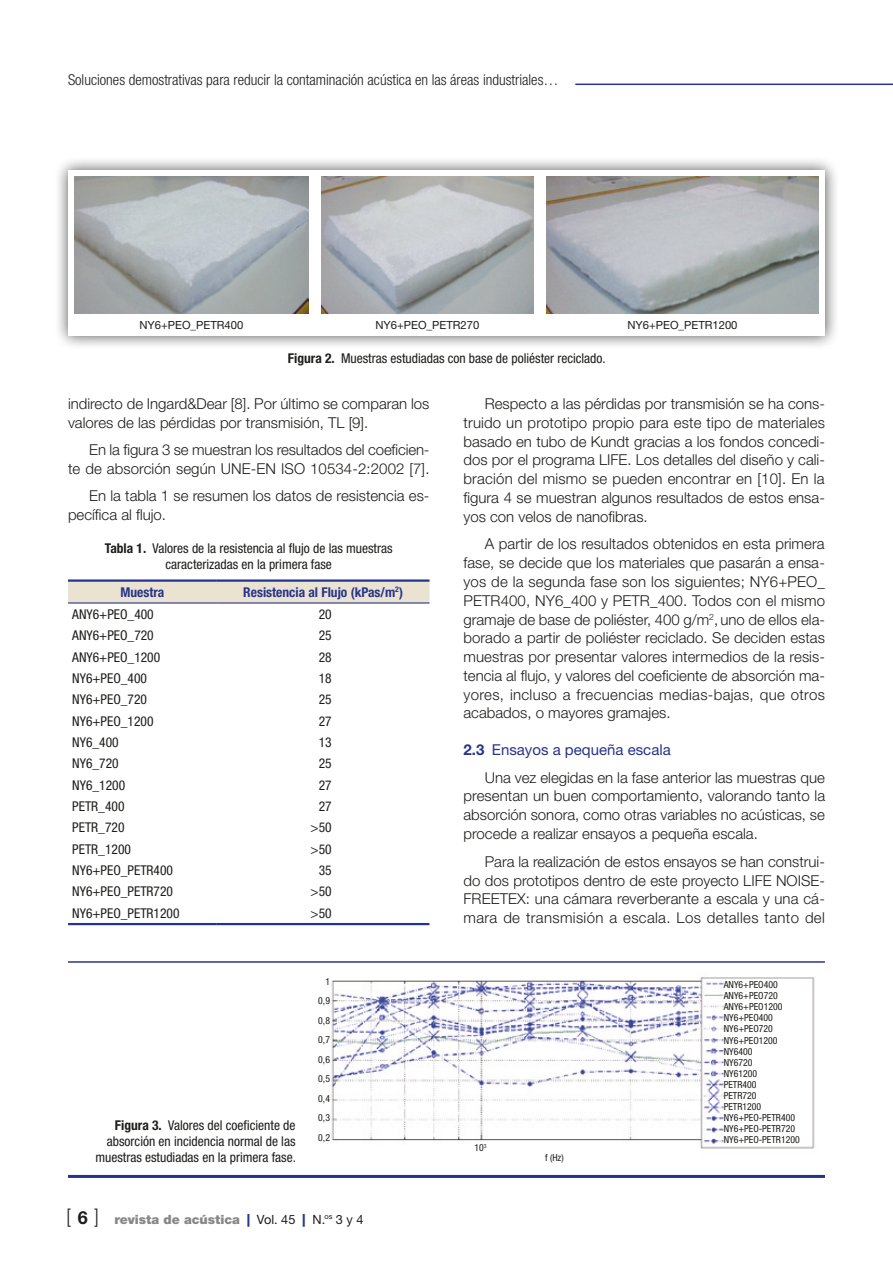
<style>
.page{position:relative;width:893px;height:1263px;background:#fff}
.page>*{position:absolute;margin:0;border:0;box-sizing:border-box;transform-origin:0 0}
.t1{font:300 19.8px "Helvetica Neue LT Std";color:#1d1d1b;scale:.91 1}
._00textogeneral{font:300 15px/18.8px "Helvetica Neue LT Std";color:#1d1d1b;text-align:justify}
.t2{font:300 condensed 15px "Helvetica Neue LT Std";color:#1d1d1b}
._02Ladillo2{font:15px "Helvetica Neue LT Std";color:#27348b}
.Texto_tabla{font:condensed 13.5px "Helvetica Neue LT Std";color:#1d1d1b}
.Figura_pie{font:condensed 13.5px/16.2px "Helvetica Neue LT Std";color:#1d1d1b;text-align:right}
._04_Tabla_titulo{font:condensed 13.5px/16.2px "Helvetica Neue LT Std";color:#1d1d1b;text-align:center}
.Cabeceras_tabla{font:700 condensed 13.5px "Helvetica Neue LT Std";color:#27348b}
.t3{font:900 12.75px "Helvetica Neue LT Std";color:#878787}
._00_Parcheos{font:11.25px "Helvetica Neue LT Std";color:#1d1d1b}
._00_Parcheos-2{font:condensed 9.75px "Helvetica Neue LT Std";color:#1d1d1b}
.s1{font-weight:700}
.s2{font-weight:700;font-size:18px}
.s3{color:#27348b}
.s4{font-weight:400;color:#1d1d1b}
</style>
<div class="page">
<hr style="left:575px;top:84px;width:318px;height:1px;background:#27348b">
<div style="left:68px;top:582px;width:361px;height:20px;background:#ebe3d2"></div>
<hr style="left:68px;top:579px;width:149px;height:3px;background:#27348b">
<hr style="left:217px;top:579px;width:212px;height:3px;background:#27348b">
<hr style="left:68px;top:602px;width:149px;height:1px;background:#27348b">
<hr style="left:217px;top:602px;width:212px;height:1px;background:#27348b">
<hr style="left:68px;top:923px;width:149px;height:2px;background:#27348b">
<hr style="left:217px;top:923px;width:212px;height:2px;background:#27348b">
<div style="left:54px;top:156px;width:785px;height:194px;background:#1d1d1b;opacity:.75"></div>
<div style="left:68px;top:170px;width:757px;height:166px;background:#fff"></div>
<img style="left:74px;top:176px;width:234px;height:137px">
<img style="left:321px;top:176px;width:213px;height:137px">
<img style="left:546px;top:176px;width:273px;height:137px">
<hr style="left:68px;top:961px;width:757px;height:2px;background:#27348b">
<img style="left:331px;top:977px;width:484px;height:172px">
<hr style="left:68px;top:1175px;width:757px;height:3px;background:#27348b">
<p class="t2" style="left:68px;top:71px;width:492px">Soluciones demostrativas para reducir la contaminación acústica en las áreas industriales…</p>
<p class="_00_Parcheos" style="left:139px;top:318px;width:105px">NY6+PEO_PETR400</p>
<p class="_00_Parcheos" style="left:375px;top:318px;width:105px">NY6+PEO_PETR270</p>
<p class="_00_Parcheos" style="left:627px;top:318px;width:112px">NY6+PEO_PETR1200</p>
<p class="Figura_pie" style="left:288px;top:350px;width:319px"><span class="s1">Figura 2.</span> Muestras estudiadas con base de poliéster reciclado.</p>
<p class="_00textogeneral" style="left:68px;top:394px;width:363px">indirecto de Ingard&amp;Dear [8]. Por último se comparan los valores de las pérdidas por transmisión, TL [9].</p>
<p class="_00textogeneral" style="left:68px;top:440px;width:363px;text-align:right">En la figura 3 se muestran los resultados del coeficien-<br>te de absorción según UNE-EN ISO 10534-2:2002 [7].</p>
<p class="_00textogeneral" style="left:68px;top:486px;width:363px;text-indent:21px">En la tabla 1 se resumen los datos de resistencia es&shy;pecífica al flujo.</p>
<p class="_04_Tabla_titulo" style="left:105px;top:540px;width:289px"><span class="s1">Tabla 1.</span> Valores de la resistencia al flujo de las muestras caracterizadas en la primera fase</p>
<p class="Cabeceras_tabla" style="left:120px;top:584px;width:45px">Muestra</p>
<p class="Cabeceras_tabla" style="left:243px;top:584px;width:161px">Resistencia al Flujo (kPas/m<sup>2</sup>)</p>
<p class="Texto_tabla" style="left:72px;top:606px;width:83px">ANY6+PEO_400</p>
<p class="Texto_tabla" style="left:319px;top:606px;width:14px">20</p>
<p class="Texto_tabla" style="left:72px;top:628px;width:83px">ANY6+PEO_720</p>
<p class="Texto_tabla" style="left:319px;top:628px;width:14px">25</p>
<p class="Texto_tabla" style="left:72px;top:649px;width:89px">ANY6+PEO_1200</p>
<p class="Texto_tabla" style="left:319px;top:649px;width:14px">28</p>
<p class="Texto_tabla" style="left:72px;top:670px;width:76px">NY6+PEO_400</p>
<p class="Texto_tabla" style="left:319px;top:670px;width:14px">18</p>
<p class="Texto_tabla" style="left:72px;top:692px;width:76px">NY6+PEO_720</p>
<p class="Texto_tabla" style="left:319px;top:692px;width:14px">25</p>
<p class="Texto_tabla" style="left:72px;top:713px;width:83px">NY6+PEO_1200</p>
<p class="Texto_tabla" style="left:319px;top:713px;width:14px">27</p>
<p class="Texto_tabla" style="left:72px;top:734px;width:48px">NY6_400</p>
<p class="Texto_tabla" style="left:319px;top:734px;width:14px">13</p>
<p class="Texto_tabla" style="left:72px;top:756px;width:48px">NY6_720</p>
<p class="Texto_tabla" style="left:319px;top:756px;width:14px">25</p>
<p class="Texto_tabla" style="left:72px;top:777px;width:54px">NY6_1200</p>
<p class="Texto_tabla" style="left:319px;top:777px;width:14px">27</p>
<p class="Texto_tabla" style="left:72px;top:798px;width:54px">PETR_400</p>
<p class="Texto_tabla" style="left:319px;top:798px;width:14px">27</p>
<p class="Texto_tabla" style="left:72px;top:820px;width:54px">PETR_720</p>
<p class="Texto_tabla" style="left:311px;top:820px;width:23px">&gt;50</p>
<p class="Texto_tabla" style="left:72px;top:841px;width:60px">PETR_1200</p>
<p class="Texto_tabla" style="left:311px;top:841px;width:23px">&gt;50</p>
<p class="Texto_tabla" style="left:72px;top:862px;width:102px">NY6+PEO_PETR400</p>
<p class="Texto_tabla" style="left:319px;top:862px;width:14px">35</p>
<p class="Texto_tabla" style="left:72px;top:884px;width:102px">NY6+PEO_PETR720</p>
<p class="Texto_tabla" style="left:311px;top:884px;width:23px">&gt;50</p>
<p class="Texto_tabla" style="left:72px;top:905px;width:109px">NY6+PEO_PETR1200</p>
<p class="Texto_tabla" style="left:311px;top:905px;width:23px">&gt;50</p>
<p class="Figura_pie" style="left:95px;top:1117px;width:202px"><span class="s1">Figura 3.</span> Valores del coeficiente de absorción en incidencia normal de las muestras estudiadas en la primera fase.</p>
<p class="_00_Parcheos-2" style="left:325px;top:975px;width:6px">1</p>
<p class="_00_Parcheos-2" style="left:318px;top:995px;width:13px">0,9</p>
<p class="_00_Parcheos-2" style="left:318px;top:1014px;width:13px">0,8</p>
<p class="_00_Parcheos-2" style="left:318px;top:1034px;width:13px">0,7</p>
<p class="_00_Parcheos-2" style="left:318px;top:1053px;width:13px">0,6</p>
<p class="_00_Parcheos-2" style="left:318px;top:1073px;width:13px">0,5</p>
<p class="_00_Parcheos-2" style="left:318px;top:1092px;width:13px">0,4</p>
<p class="_00_Parcheos-2" style="left:318px;top:1112px;width:13px">0,3</p>
<p class="_00_Parcheos-2" style="left:318px;top:1131px;width:13px">0,2</p>
<h1 class="t1" style="left:67px;top:1204px;width:37px">[<span class="s2">6</span>]</h1>
<p class="t3" style="left:114px;top:1212px;width:251px">revista de acústica <span class="s3">|</span> <span class="s4">Vol. 45</span> <span class="s3">|</span> <span class="s4">N.</span><sup>os</sup> <span class="s4">3 y 4</span></p>
<p class="_00textogeneral" style="left:463px;top:394px;width:363px;text-indent:21px">Respecto a las pérdidas por transmisión se ha cons&shy;truido un prototipo propio para este tipo de materiales basado en tubo de Kundt gracias a los fondos concedi&shy;dos por el programa LIFE. Los detalles del diseño y cali&shy;bración del mismo se pueden encontrar en [10]. En la figura 4 se muestran algunos resultados de estos ensa&shy;yos con velos de nanofibras.</p>
<p class="_00textogeneral" style="left:463px;top:534px;width:363px;text-indent:21px">A partir de los resultados obtenidos en esta primera fase, se decide que los materiales que pasarán a ensa&shy;yos de la segunda fase son los siguientes; NY6+PEO_ PETR400, NY6_400 y PETR_400. Todos con el mismo gramaje de base de poliéster, 400 g/m<sup>2</sup>, uno de ellos ela&shy;borado a partir de poliéster reciclado. Se deciden estas muestras por presentar valores intermedios de la resis&shy;tencia al flujo, y valores del coeficiente de absorción ma&shy;yores, incluso a frecuencias medias-bajas, que otros acabados, o mayores gramajes.</p>
<p class="_02Ladillo2" style="left:463px;top:740px;width:209px"><span class="s1">2.3</span> Ensayos a pequeña escala</p>
<p class="_00textogeneral" style="left:463px;top:768px;width:363px;text-indent:21px">Una vez elegidas en la fase anterior las muestras que presentan un buen comportamiento, valorando tanto la absorción sonora, como otras variables no acústicas, se procede a realizar ensayos a pequeña escala.</p>
<p class="_00textogeneral" style="left:463px;top:852px;width:363px;text-indent:21px">Para la realización de estos ensayos se han construi&shy;do dos prototipos dentro de este proyecto LIFE NOISE-FREETEX: una cámara reverberante a escala y una cá&shy;mara de transmisión a escala. Los detalles tanto del</p>
<p class="_00_Parcheos-2" style="left:475px;top:1142px;width:14px">10<sup>3</sup></p>
<p class="_00_Parcheos-2" style="left:545px;top:1152px;width:20px">f (Hz)</p>
<p class="_00_Parcheos-2" style="left:724px;top:979px;width:55px">ANY6+PEO400</p>
<p class="_00_Parcheos-2" style="left:724px;top:990px;width:55px">ANY6+PEO720</p>
<p class="_00_Parcheos-2" style="left:724px;top:1001px;width:60px">ANY6+PEO1200</p>
<p class="_00_Parcheos-2" style="left:724px;top:1012px;width:51px">NY6+PEO400</p>
<p class="_00_Parcheos-2" style="left:724px;top:1023px;width:51px">NY6+PEO720</p>
<p class="_00_Parcheos-2" style="left:724px;top:1034px;width:55px">NY6+PEO1200</p>
<p class="_00_Parcheos-2" style="left:724px;top:1045px;width:30px">NY6400</p>
<p class="_00_Parcheos-2" style="left:724px;top:1057px;width:30px">NY6720</p>
<p class="_00_Parcheos-2" style="left:724px;top:1068px;width:35px">NY61200</p>
<p class="_00_Parcheos-2" style="left:724px;top:1079px;width:34px">PETR400</p>
<p class="_00_Parcheos-2" style="left:724px;top:1090px;width:34px">PETR720</p>
<p class="_00_Parcheos-2" style="left:724px;top:1101px;width:39px">PETR1200</p>
<p class="_00_Parcheos-2" style="left:724px;top:1112px;width:73px">NY6+PEO-PETR400</p>
<p class="_00_Parcheos-2" style="left:724px;top:1123px;width:73px">NY6+PEO-PETR720</p>
<p class="_00_Parcheos-2" style="left:724px;top:1134px;width:78px">NY6+PEO-PETR1200</p>
</div>
